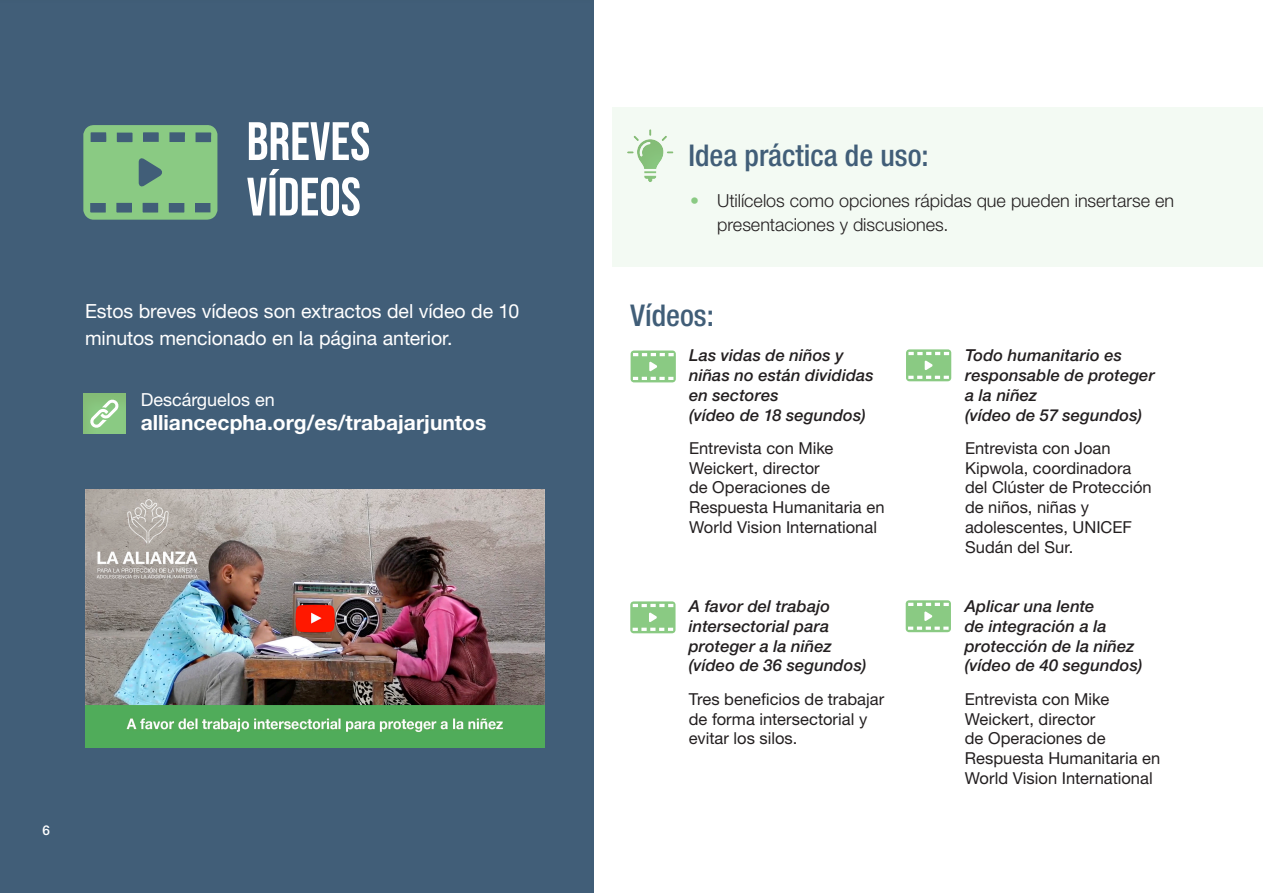
<style>
.page{position:relative;width:1263px;height:893px;background:#fff}
.page>*{position:absolute;margin:0;border:0;box-sizing:border-box;transform-origin:0 0}
.t1{font:54px/55.5px "Bebas Neue";color:#fff}
.t2{font:500 condensed 30px "Helvetica Neue LT Std";color:#415e78}
.t3{font:700 21px "Helvetica Neue LT Std";color:#fff}
.Body_text{font:19.5px/27px "Helvetica Neue LT Std";letter-spacing:-.005em;color:#fff}
.Body_text-2{font:300 18px/24px "Helvetica Neue LT Std";color:#231f20}
.t4{font:18px "Helvetica Neue LT Std";color:#fff}
.Body_text-3{font:16.5px/19.8px "Helvetica Neue LT Std";color:#231f20}
.Body_text-4{font:italic 500 16.5px/19.8px "Helvetica Neue LT Std";letter-spacing:.005em;color:#231f20}
.t5{font:500 13.5px "Helvetica Neue LT Std";color:#fff}
.s1{font-weight:800;color:#8aca83}
</style>
<div class="page">
<div style="left:0;top:0;width:594px;height:893px;background:#415e78"></div>
<div style="left:82px;top:392px;width:45px;height:43px;background:#87c27c"></div>
<svg style="left:90px;top:399px;width:29px;height:29px"></svg>
<div style="left:612px;top:107px;width:651px;height:159px;background:#f3faf3"></div>
<div style="left:624px;top:128px;width:50px;height:56px;background:#b98a56;opacity:.15"></div>
<svg style="left:83px;top:125px;width:134px;height:95px;background:#7db881"></svg>
<svg style="left:631px;top:350px;width:45px;height:32px"></svg>
<svg style="left:906px;top:349px;width:45px;height:32px"></svg>
<svg style="left:630px;top:601px;width:45px;height:32px"></svg>
<svg style="left:906px;top:600px;width:45px;height:32px"></svg>
<img style="left:85px;top:490px;width:459px;height:258px">
<p class="t1" style="left:247px;top:113px;width:125px">BREVES<br>VÍDEOS</p>
<p class="Body_text" style="left:85px;top:297px;width:436px">Estos breves vídeos son extractos del vídeo de 10 minutos mencionado en la página anterior.</p>
<p class="t4" style="left:141px;top:389px;width:136px">Descárguelos en</p>
<p class="t3" style="left:141px;top:410px;width:347px">alliancecpha.org/es/trabajarjuntos</p>
<p class="t5" style="left:43px;top:822px;width:9px">6</p>
<p class="t2" style="left:688px;top:138px;width:242px">Idea práctica de uso:</p>
<p class="Body_text-2" style="left:717px;top:189px;width:459px;text-indent:-27px"><span class="s1">•</span> Utilícelos como opciones rápidas que pueden insertarse en presentaciones y discusiones.</p>
<p class="t2" style="left:631px;top:298px;width:85px">Vídeos:</p>
<p class="Body_text-4" style="left:689px;top:345px;width:186px">Las vidas de niños y niñas no están divididas en sectores<br>(vídeo de 18 segundos)</p>
<p class="Body_text-3" style="left:689px;top:438px;width:197px">Entrevista con Mike<br>Weickert, director<br>de Operaciones de<br>Respuesta Humanitaria en<br>World Vision International</p>
<p class="Body_text-4" style="left:689px;top:596px;width:179px">A favor del trabajo intersectorial para proteger a la niñez (vídeo de 36 segundos)</p>
<p class="Body_text-3" style="left:689px;top:689px;width:197px">Tres beneficios de trabajar de forma intersectorial y evitar los silos.</p>
<p class="Body_text-4" style="left:965px;top:345px;width:191px">Todo humanitario es responsable de proteger a la niñez<br>(vídeo de 57 segundos)</p>
<p class="Body_text-3" style="left:965px;top:438px;width:188px">Entrevista con Joan<br>Kipwola, coordinadora del Clúster de Protección de niños, niñas y adolescentes, UNICEF<br>Sudán del Sur.</p>
<p class="Body_text-4" style="left:965px;top:596px;width:179px">Aplicar una lente<br>de integración a la protección de la niñez (vídeo de 40 segundos)</p>
<p class="Body_text-3" style="left:965px;top:689px;width:197px">Entrevista con Mike<br>Weickert, director<br>de Operaciones de<br>Respuesta Humanitaria en<br>World Vision International</p>
</div>
